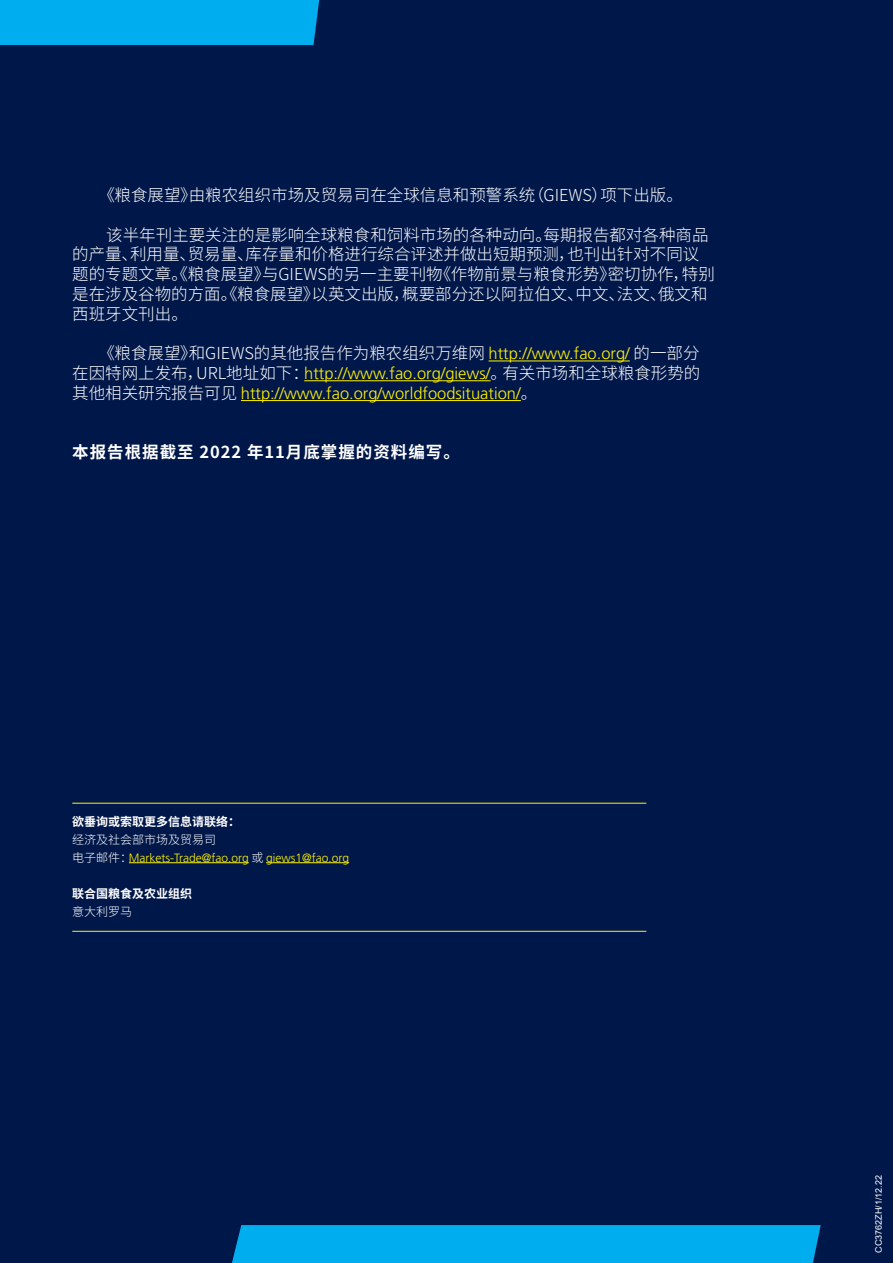
<style>
.page{position:relative;width:893px;height:1263px;background:#fff}
.page>*{position:absolute;margin:0;border:0;box-sizing:border-box;transform-origin:0 0}
.t1{font:300 16.5px/19.8px "Source Han Sans CN";color:#fff}
.t2{font:300 16.5px/19.8px "Frutiger LT Std";color:#fff101;text-align:justify}
.t3{font:700 16.5px "Source Han Sans CN";letter-spacing:.06em;color:#fff}
.Cover_Enquiries{font:300 12px "Frutiger LT Std";color:#fff101}
.Cover_Enquiries-2{font:700 12px "Source Han Sans CN";color:#fff}
.Cover_Enquiries-3{font:300 12px "Source Han Sans CN";color:#fff}
.t4{font:9px "Arial";color:#fff}
.s1{font-family:"Source Han Sans CN";color:#fff}
</style>
<div class="page">
<div style="left:1px;top:0;width:892px;height:1263px;background:#00174a"></div>
<div style="left:232px;top:1225px;width:589px;height:38px;background:#00aeef"></div>
<div style="left:0;top:0;width:319px;height:45px;background:#00aeef"></div>
<hr style="left:489px;top:361px;width:141px;height:1px;background:#fff101">
<hr style="left:304px;top:380px;width:187px;height:1px;background:#fff101">
<hr style="left:241px;top:400px;width:280px;height:1px;background:#fff101">
<hr style="left:72px;top:931px;width:574px;height:1px;background:#fff101">
<hr style="left:72px;top:803px;width:574px;height:1px;background:#fff101">
<hr style="left:129px;top:862px;width:120px;height:1px;background:#fff101">
<hr style="left:266px;top:862px;width:83px;height:1px;background:#fff101">
<p class="t1" style="left:98px;top:185px;width:586px">《粮食展望》由粮农组织市场及贸易司在全球信息和预警系统（GIEWS）项下出版。</p>
<p class="t1" style="left:72px;top:225px;width:644px;text-indent:34px">该半年刊主要关注的是影响全球粮食和饲料市场的各种动向。每期报告都对各种商品的产量、利用量、贸易量、库存量和价格进行综合评述并做出短期预测，也刊出针对不同议题的专题文章。《粮食展望》与GIEWS的另一主要刊物《作物前景与粮食形势》密切协作，特别是在涉及谷物的方面。《粮食展望》以英文出版，概要部分还以阿拉伯文、中文、法文、俄文和西班牙文刊出。</p>
<p class="t2" style="left:72px;top:344px;width:630px;text-indent:26px"><span class="s1">《粮食展望》和GIEWS的其他报告作为粮农组织万维网</span> http://www.fao.org/ <span class="s1">的一部分在因特网上发布，URL地址如下：</span>http://www.fao.org/giews/<span class="s1">。有关市场和全球粮食形势的其他相关研究报告可见</span> http://www.fao.org/worldfoodsituation/<span class="s1">。</span></p>
<p class="t3" style="left:72px;top:443px;width:389px">本报告根据截至 2022 年11月底掌握的资料编写。</p>
<p class="Cover_Enquiries-2" style="left:72px;top:814px;width:169px">欲垂询或索取更多信息请联络：</p>
<p class="Cover_Enquiries-3" style="left:72px;top:832px;width:145px">经济及社会部市场及贸易司</p>
<p class="Cover_Enquiries" style="left:72px;top:850px;width:278px"><span class="s1">电子邮件：</span>Markets-Trade@fao.org <span class="s1">或</span> giews1@fao.org</p>
<p class="Cover_Enquiries-2" style="left:72px;top:886px;width:121px">联合国粮食及农业组织</p>
<p class="Cover_Enquiries-3" style="left:72px;top:904px;width:61px">意大利罗马</p>
<p class="t4" style="left:873px;top:1252px;width:79px;rotate:-90deg">CC3762ZH/1/12.22</p>
</div>
